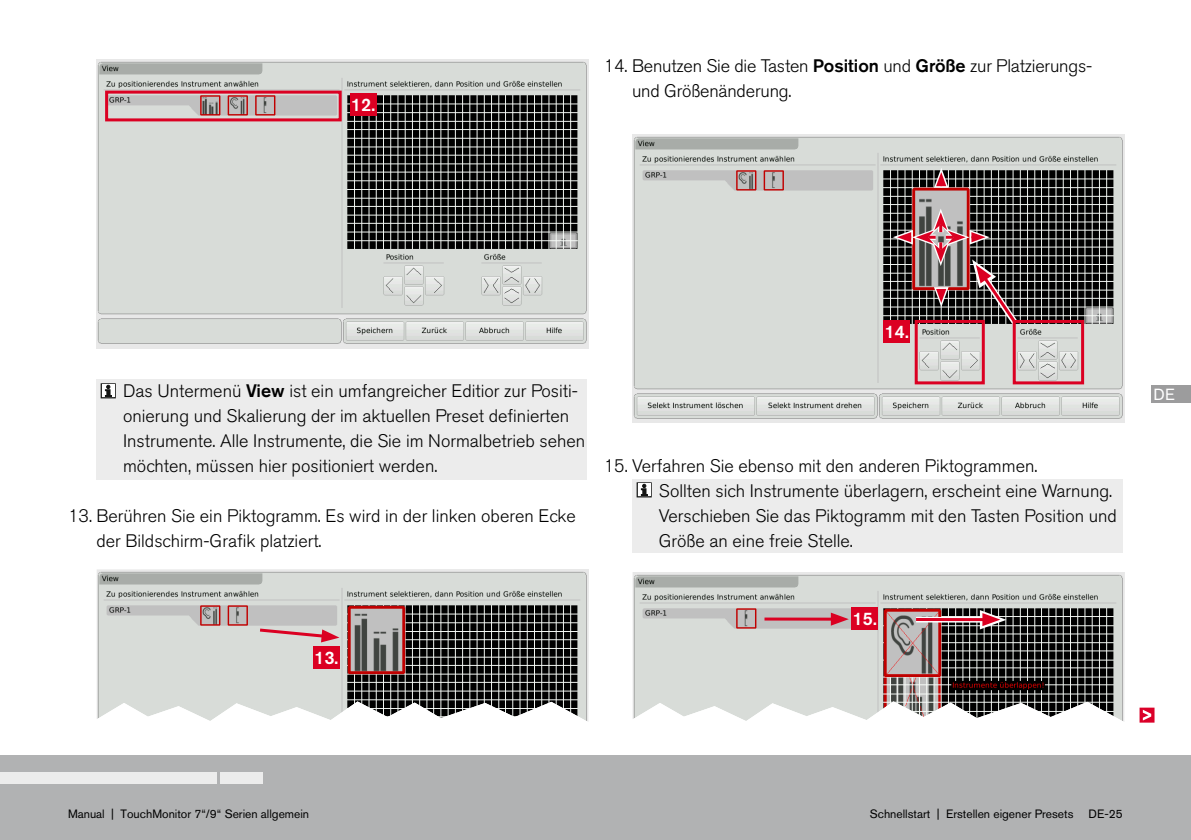
<style>
.page{position:relative;width:1191px;height:840px;background:#fff}
.page>*{position:absolute;margin:0;border:0;box-sizing:border-box;transform-origin:0 0}
.t1{font:300 18px/25px "Akzidenz Grotesk BE";color:#000}
.t2{font:500 18px "Akzidenz Grotesk BE";color:#fff}
.t3{font:16px "Akzidenz Grotesk BE";color:#fff}
.t4{font:12px "Akzidenz Grotesk BE";color:#000}
.s1{font-weight:500}
</style>
<div class="page">
<div style="left:0;top:754px;width:1190px;height:85px;background:#b1b2b3"></div>
<div style="left:221px;top:772px;width:42px;height:11px;background:#ececec"></div>
<div style="left:0;top:772px;width:217px;height:11px;background:#ececec"></div>
<div style="left:1151px;top:386px;width:39px;height:17px;background:#9c9c9d"></div>
<div style="left:632px;top:478px;width:491px;height:74px;background:#ececec"></div>
<svg style="left:636px;top:482px;width:15px;height:15px"></svg>
<div style="left:96px;top:379px;width:491px;height:101px;background:#ececec"></div>
<svg style="left:101px;top:383px;width:15px;height:15px"></svg>
<img style="left:96px;top:60px;width:492px;height:288px">
<div style="left:105px;top:91px;width:237px;height:30px;border:3px solid #db0022"></div>
<div style="left:350px;top:93px;width:26px;height:23px;background:#db0022"></div>
<img style="left:97px;top:569px;width:491px;height:152px">
<svg style="left:257px;top:626px;width:82px;height:16px"></svg>
<div style="left:313px;top:645px;width:27px;height:23px;background:#db0022"></div>
<img style="left:633px;top:572px;width:491px;height:149px">
<div style="left:851px;top:607px;width:27px;height:22px;background:#db0022"></div>
<hr style="left:764px;top:617px;width:72px;height:3px;background:#db0022">
<svg style="left:831px;top:612px;width:17px;height:13px"></svg>
<img style="left:632px;top:134px;width:492px;height:288px">
<svg style="left:934px;top:168px;width:14px;height:20px"></svg>
<div style="left:883px;top:320px;width:27px;height:23px;background:#db0022"></div>
<div style="left:914px;top:320px;width:70px;height:64px;border:3px solid #db0022"></div>
<svg style="left:893px;top:208px;width:130px;height:122px;background:#6d5456"></svg>
<div style="left:1012px;top:320px;width:72px;height:64px;border:3px solid #db0022"></div>
<svg style="left:916px;top:616px;width:74px;height:6px"></svg>
<svg style="left:980px;top:609px;width:26px;height:20px"></svg>
<div style="left:1140px;top:707px;width:14px;height:14px;border:1px solid #db0029"></div>
<svg style="left:1142px;top:709px;width:9px;height:11px"></svg>
<p class="t2" style="left:351px;top:98px;width:25px">12.</p>
<p class="t1" style="left:632px;top:55px;width:461px;text-indent:-28px">14. Benutzen Sie die Tasten <span class="s1">Position</span> und <span class="s1">Größe</span> zur Platzierungs&shy;und Größenänderung.</p>
<p class="t2" style="left:885px;top:325px;width:25px">14.</p>
<p class="t1" style="left:123px;top:380px;width:456px">Das Untermenü <span class="s1">View</span> ist ein umfangreicher Editior zur Positi-</p>
<p class="t3" style="left:1153px;top:389px;width:23px">DE</p>
<p class="t1" style="left:123px;top:405px;width:464px">onierung und Skalierung der im aktuellen Preset definierten<br>Instrumente. Alle Instrumente, die Sie im Normalbetrieb sehen möchten, müssen hier positioniert werden.</p>
<p class="t1" style="left:96px;top:505px;width:481px;text-indent:-28px">13. Berühren Sie ein Piktogramm. Es wird in der linken oberen Ecke der Bildschirm-Grafik platziert.</p>
<p class="t1" style="left:658px;top:455px;width:460px;text-indent:-55px">15. Verfahren Sie ebenso mit den anderen Piktogrammen.<br>Sollten sich Instrumente überlagern, erscheint eine Warnung.<br>Verschieben Sie das Piktogramm mit den Tasten Position und Größe an eine freie Stelle.</p>
<p class="t2" style="left:314px;top:651px;width:25px">13.</p>
<p class="t2" style="left:853px;top:612px;width:25px">15.</p>
<p class="t4" style="left:68px;top:808px;width:243px">Manual | TouchMonitor 7“/9“ Serien allgemein</p>
<p class="t4" style="left:869px;top:808px;width:205px">Schnellstart | Erstellen eigener Presets</p>
<p class="t4" style="left:1088px;top:808px;width:36px">DE-25</p>
</div>
